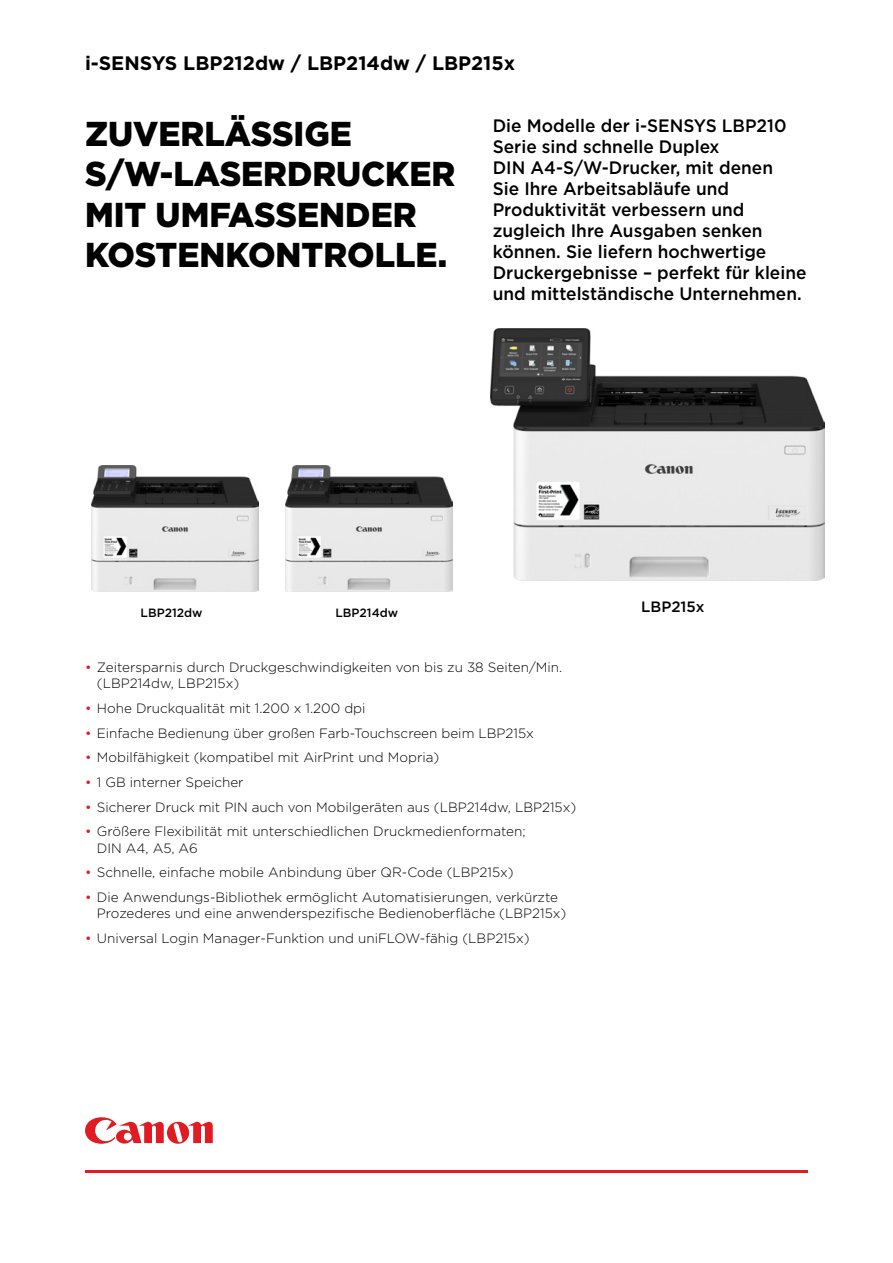
<style>
.page{position:relative;width:893px;height:1263px;background:#fff}
.page>*{position:absolute;margin:0;border:0;box-sizing:border-box;transform-origin:0 0}
.t1{font:900 34.5px/40.5px "Gotham";color:#000;scale:.96 1}
.t2{font:700 19.5px "Gotham";color:#000}
.t3{font:500 18px/21px "Gotham";color:#000;scale:.96 1}
.t4{font:500 15px "Gotham";color:#000}
.t5{font:300 13.5px/16.2px "Gotham";color:#000}
.t6{font:500 12px "Gotham";color:#000}
.s1{font-weight:400;color:#e11b22}
</style>
<div class="page">
<svg style="left:85px;top:1117px;width:128px;height:27px"></svg>
<hr style="left:85px;top:1170px;width:723px;height:3px;background:#e11b22">
<img style="left:491px;top:329px;width:334px;height:252px">
<img style="left:286px;top:465px;width:167px;height:126px">
<img style="left:91px;top:465px;width:167px;height:126px">
<h2 class="t2" style="left:85px;top:51px;width:432px">i-SENSYS LBP212dw / LBP214dw / LBP215x</h2>
<h1 class="t1" style="left:85px;top:113px;width:387px">ZUVERLÄSSIGE<br>S/W-LASERDRUCKER<br>MIT UMFASSENDER<br>KOSTENKONTROLLE.</h1>
<p class="t3" style="left:493px;top:115px;width:328px">Die Modelle der i-SENSYS LBP210<br>Serie sind schnelle Duplex<br>DIN A4-S/W-Drucker, mit denen<br>Sie Ihre Arbeitsabläufe und<br>Produktivität verbessern und zugleich Ihre Ausgaben senken können. Sie liefern hochwertige<br>Druckergebnisse – perfekt für kleine und mittelständische Unternehmen.</p>
<p class="t6" style="left:141px;top:604px;width:63px">LBP212dw</p>
<p class="t6" style="left:335px;top:604px;width:64px">LBP214dw</p>
<p class="t5" style="left:97px;top:659px;width:467px;text-indent:-12px"><span class="s1">•</span> Zeitersparnis durch Druckgeschwindigkeiten von bis zu 38 Seiten/Min. (LBP214dw, LBP215x)</p>
<p class="t5" style="left:85px;top:699px;width:282px"><span class="s1">•</span> Hohe Druckqualität mit 1.200 x 1.200 dpi</p>
<p class="t5" style="left:85px;top:724px;width:450px"><span class="s1">•</span> Einfache Bedienung über großen Farb-Touchscreen beim LBP215x</p>
<p class="t5" style="left:85px;top:749px;width:356px"><span class="s1">•</span> Mobilfähigkeit (kompatibel mit AirPrint und Mopria)</p>
<p class="t5" style="left:85px;top:774px;width:160px"><span class="s1">•</span> 1 GB interner Speicher</p>
<p class="t5" style="left:85px;top:798px;width:493px"><span class="s1">•</span> Sicherer Druck mit PIN auch von Mobilgeräten aus (LBP214dw, LBP215x)</p>
<p class="t5" style="left:97px;top:823px;width:430px;text-indent:-12px"><span class="s1">•</span> Größere Flexibilität mit unterschiedlichen Druckmedienformaten;<br>DIN A4, A5, A6</p>
<p class="t5" style="left:85px;top:864px;width:430px"><span class="s1">•</span> Schnelle, einfache mobile Anbindung über QR-Code (LBP215x)</p>
<p class="t5" style="left:97px;top:889px;width:471px;text-indent:-12px"><span class="s1">•</span> Die Anwendungs-Bibliothek ermöglicht Automatisierungen, verkürzte<br>Prozederes und eine anwenderspezifische Bedienoberfläche (LBP215x)</p>
<p class="t5" style="left:85px;top:930px;width:446px"><span class="s1">•</span> Universal Login Manager-Funktion und uniFLOW-fähig (LBP215x)</p>
<p class="t4" style="left:641px;top:596px;width:65px">LBP215x</p>
</div>
